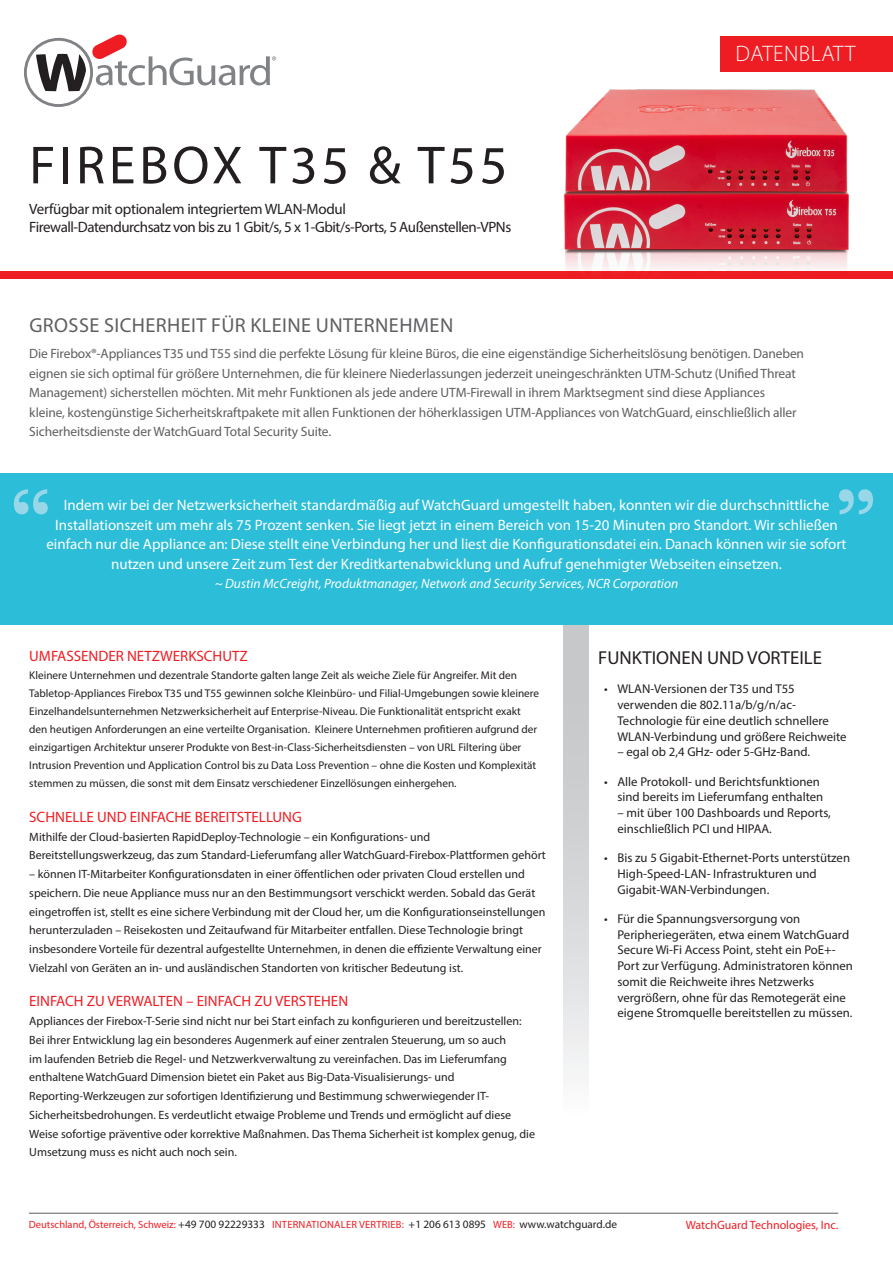
<style>
.page{position:relative;width:893px;height:1263px;background:#fff}
.page>*{position:absolute;margin:0;border:0;box-sizing:border-box;transform-origin:0 0}
._2017_ds_-_Title{font:54px "Myriad Pro";letter-spacing:.07em;color:#231f20}
._2011_ds_-_red_subhe{font:300 22.5px "Myriad Pro";letter-spacing:.02em;color:#fff}
._2017_-_Headline{font:20.25px "Myriad Pro";letter-spacing:.02em;color:#5f5f62}
._2017_ds_-_body_copy{font:18.75px "Myriad Pro";color:#231f20}
._2017_-_quote_text{font:15px/19.5px "Myriad Pro";color:#fff;text-align:center}
._2017_-_Title_sub-he{font:15px "Myriad Pro";letter-spacing:-.03em;color:#231f20}
._2017-_sub-head{font:15px "Myriad Pro";color:#ee1d23}
._2017-Intro{font:13.5px/19.5px "Myriad Pro";letter-spacing:-.01em;color:#5f5f62}
._2017_-_quote_text-2{font:italic 13.5px "Myriad Pro";color:#fff}
.t1{font:12.75px/15.8px "Myriad Pro";color:#231f20}
._2017_ds_-_body_copy-2{font:12px/18.8px "Myriad Pro";color:#231f20}
.t2{font:12px "Myriad Pro";color:#ee1d23}
.t3{font:11.25px/18px "Myriad Pro";color:#231f20}
.t4{font:10.5px "Myriad Pro";color:#ee1d23}
.s1{font-size:11.25px;color:#231f20}
</style>
<div class="page">
<div style="left:564px;top:607px;width:25px;height:595px;background:linear-gradient(to bottom,#babbbe,#fff)"></div>
<div style="left:0;top:272px;width:893px;height:7px;background:#ee1d23"></div>
<div style="left:720px;top:36px;width:173px;height:35px;background:#ee1d23"></div>
<hr style="left:29px;top:1213px;width:809px;height:1px;background:#5f5f62">
<svg style="left:24px;top:35px;width:252px;height:72px"></svg>
<div style="left:0;top:473px;width:893px;height:152px;background:#2cbdd8"></div>
<svg style="left:14px;top:489px;width:34px;height:25px"></svg>
<svg style="left:839px;top:489px;width:34px;height:25px"></svg>
<img style="left:551px;top:89px;width:305px;height:183px">
<p class="_2017_ds_-_Title" style="left:29px;top:132px;width:480px">FIREBOX T35 &amp; T55</p>
<p class="_2017_-_Title_sub-he" style="left:29px;top:200px;width:318px">Verfügbar mit optionalem integriertem WLAN-Modul</p>
<p class="_2017_-_Title_sub-he" style="left:29px;top:218px;width:484px">Firewall-Datendurchsatz von bis zu 1 Gbit/s, 5 x 1-Gbit/s-Ports, 5 Außenstellen-VPNs</p>
<p class="_2011_ds_-_red_subhe" style="left:736px;top:40px;width:122px">DATENBLATT</p>
<p class="_2017_-_Headline" style="left:29px;top:313px;width:425px">GROSSE SICHERHEIT FÜR KLEINE UNTERNEHMEN</p>
<p class="_2017-Intro" style="left:29px;top:344px;width:776px">Die Firebox®-Appliances T35 und T55 sind die perfekte Lösung für kleine Büros, die eine eigenständige Sicherheitslösung benötigen. Daneben eignen sie sich optimal für größere Unternehmen, die für kleinere Niederlassungen jederzeit uneingeschränkten UTM-Schutz (Unified Threat Management) sicherstellen möchten. Mit mehr Funktionen als jede andere UTM-Firewall in ihrem Marktsegment sind diese Appliances kleine, kostengünstige Sicherheitskraftpakete mit allen Funktionen der höherklassigen UTM-Appliances von WatchGuard, einschließlich aller Sicherheitsdienste der WatchGuard Total Security Suite.</p>
<p class="_2017_-_quote_text" style="left:46px;top:495px;width:802px">Indem wir bei der Netzwerksicherheit standardmäßig auf WatchGuard umgestellt haben, konnten wir die durchschnittliche Installationszeit um mehr als 75 Prozent senken. Sie liegt jetzt in einem Bereich von 15-20 Minuten pro Standort. Wir schließen einfach nur die Appliance an: Diese stellt eine Verbindung her und liest die Konfigurationsdatei ein. Danach können wir sie sofort nutzen und unsere Zeit zum Test der Kreditkartenabwicklung und Aufruf genehmigter Webseiten einsetzen.</p>
<p class="_2017_-_quote_text-2" style="left:215px;top:576px;width:465px">~ Dustin McCreight, Produktmanager, Network and Security Services, NCR Corporation</p>
<p class="_2017-_sub-head" style="left:29px;top:647px;width:220px">UMFASSENDER NETZWERKSCHUTZ</p>
<p class="t3" style="left:29px;top:666px;width:511px">Kleinere Unternehmen und dezentrale Standorte galten lange Zeit als weiche Ziele für Angreifer. Mit den Tabletop-Appliances Firebox T35 und T55 gewinnen solche Kleinbüro- und Filial-Umgebungen sowie kleinere Einzelhandelsunternehmen Netzwerksicherheit auf Enterprise-Niveau. Die Funktionalität entspricht exakt den heutigen Anforderungen an eine verteilte Organisation. Kleinere Unternehmen profitieren aufgrund der einzigartigen Architektur unserer Produkte von Best-in-Class-Sicherheitsdiensten – von URL Filtering über Intrusion Prevention und Application Control bis zu Data Loss Prevention – ohne die Kosten und Komplexität stemmen zu müssen, die sonst mit dem Einsatz verschiedener Einzellösungen einhergehen.</p>
<p class="_2017-_sub-head" style="left:29px;top:807px;width:274px">SCHNELLE UND EINFACHE BEREITSTELLUNG</p>
<p class="_2017_ds_-_body_copy-2" style="left:29px;top:827px;width:518px">Mithilfe der Cloud-basierten RapidDeploy-Technologie – ein Konfigurations- und<br>Bereitstellungswerkzeug, das zum Standard-Lieferumfang aller WatchGuard-Firebox-Plattformen gehört</p>
<p class="_2017_ds_-_body_copy-2" style="left:29px;top:864px;width:518px">– können IT-Mitarbeiter Konfigurationsdaten in einer öffentlichen oder privaten Cloud erstellen und speichern. Die neue Appliance muss nur an den Bestimmungsort verschickt werden. Sobald das Gerät eingetroffen ist, stellt es eine sichere Verbindung mit der Cloud her, um die Konfigurationseinstellungen herunterzuladen – Reisekosten und Zeitaufwand für Mitarbeiter entfallen. Diese Technologie bringt insbesondere Vorteile für dezentral aufgestellte Unternehmen, in denen die effiziente Verwaltung einer Vielzahl von Geräten an in- und ausländischen Standorten von kritischer Bedeutung ist.</p>
<p class="_2017-_sub-head" style="left:29px;top:992px;width:320px">EINFACH ZU VERWALTEN – EINFACH ZU VERSTEHEN</p>
<p class="_2017_ds_-_body_copy-2" style="left:29px;top:1011px;width:507px">Appliances der Firebox-T-Serie sind nicht nur bei Start einfach zu konfigurieren und bereitzustellen:<br>Bei ihrer Entwicklung lag ein besonderes Augenmerk auf einer zentralen Steuerung, um so auch<br>im laufenden Betrieb die Regel- und Netzwerkverwaltung zu vereinfachen. Das im Lieferumfang enthaltene WatchGuard Dimension bietet ein Paket aus Big-Data-Visualisierungs- und Reporting-Werkzeugen zur sofortigen Identifizierung und Bestimmung schwerwiegender IT-Sicherheitsbedrohungen. Es verdeutlicht etwaige Probleme und Trends und ermöglicht auf diese Weise sofortige präventive oder korrektive Maßnahmen. Das Thema Sicherheit ist komplex genug, die Umsetzung muss es nicht auch noch sein.</p>
<p class="_2017_ds_-_body_copy" style="left:598px;top:646px;width:225px">FUNKTIONEN UND VORTEILE</p>
<p class="t1" style="left:617px;top:681px;width:231px;text-indent:-14px">• WLAN-Versionen der T35 und T55 verwenden die 802.11a/b/g/n/ac-Technologie für eine deutlich schnellere WLAN-Verbindung und größere Reichweite</p>
<p class="t1" style="left:617px;top:744px;width:194px">– egal ob 2,4 GHz- oder 5-GHz-Band.</p>
<p class="t1" style="left:604px;top:773px;width:221px;text-align:right">• Alle Protokoll- und Berichtsfunktionen sind bereits im Lieferumfang enthalten</p>
<p class="t1" style="left:617px;top:805px;width:215px">– mit über 100 Dashboards und Reports, einschließlich PCI und HIPAA.</p>
<p class="t1" style="left:617px;top:850px;width:234px;text-indent:-14px">• Bis zu 5 Gigabit-Ethernet-Ports unterstützen<br>High-Speed-LAN- Infrastrukturen und<br>Gigabit-WAN-Verbindungen.</p>
<p class="t1" style="left:617px;top:910px;width:237px;text-indent:-14px">• Für die Spannungsversorgung von Peripheriegeräten, etwa einem WatchGuard Secure Wi-Fi Access Point, steht ein PoE+- Port zur Verfügung. Administratoren können somit die Reichweite ihres Netzwerks vergrößern, ohne für das Remotegerät eine eigene Stromquelle bereitstellen zu müssen.</p>
<p class="t4" style="left:29px;top:1218px;width:590px">Deutschland, Österreich, Schweiz: <span class="s1">+49 700 92229333</span> INTERNATIONALER VERTRIEB: <span class="s1">+1 206 613 0895</span> WEB: <span class="s1">www.watchguard.de</span></p>
<p class="t2" style="left:686px;top:1217px;width:154px">WatchGuard Technologies, Inc.</p>
</div>
